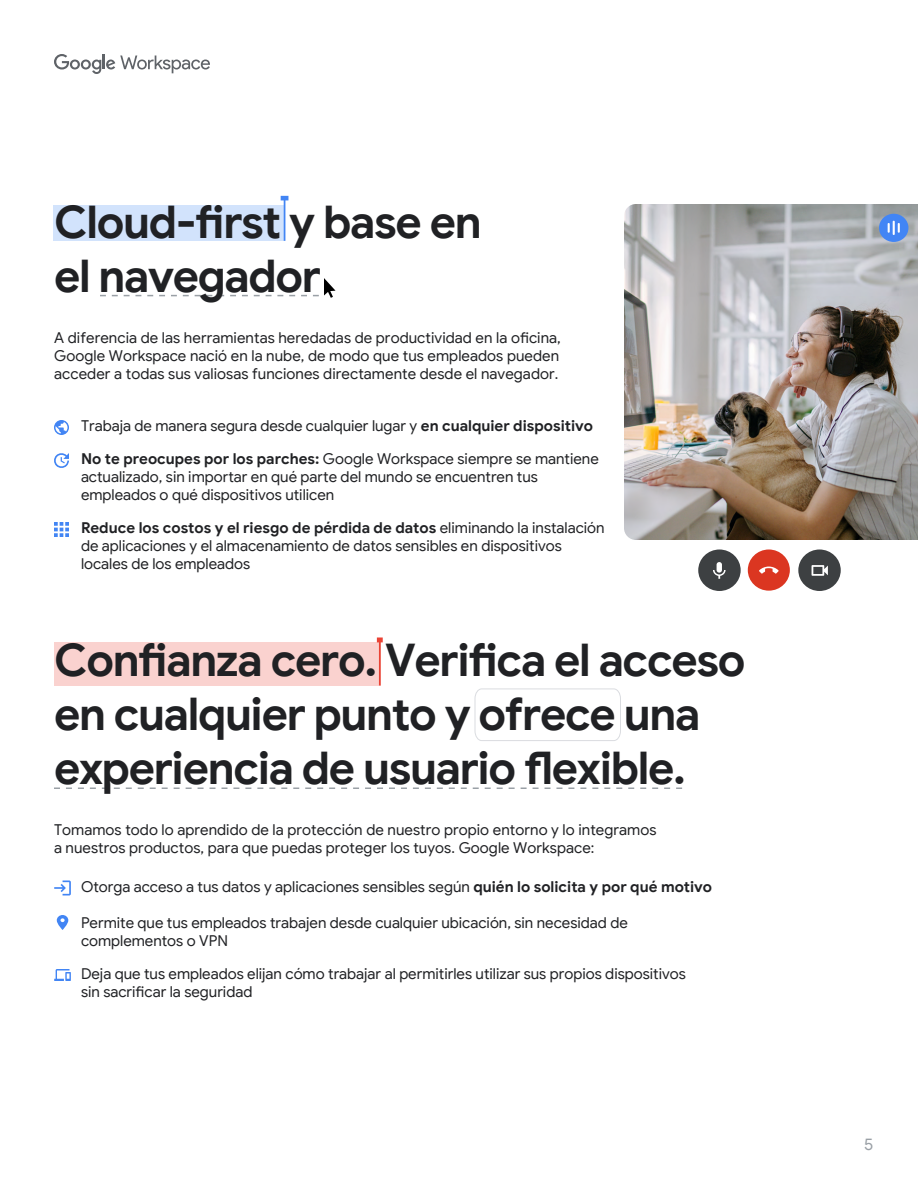
<style>
.page{position:relative;width:918px;height:1188px;background:#fff}
.page>*{position:absolute;margin:0;border:0;box-sizing:border-box;transform-origin:0 0}
.t1{font:700 45px/54px "Google Sans";letter-spacing:-.03em;color:#202124}
.t2{font:16.5px "Google Sans";color:#9aa0a6}
.t3{font:15px/18px "Google Sans";color:#202124}
.s1{font-weight:700}
</style>
<div class="page">
<svg style="left:54px;top:788px;width:629px;height:1px"></svg>
<div style="left:54px;top:205px;width:230px;height:36px;background:#d2e3fc"></div>
<div style="left:54px;top:642px;width:326px;height:44px;background:#fad2cf"></div>
<hr style="left:379px;top:641px;width:2px;height:45px;background:#ea4335">
<svg style="left:377px;top:638px;width:6px;height:4px"></svg>
<svg style="left:54px;top:54px;width:156px;height:20px"></svg>
<img style="left:624px;top:204px;width:294px;height:336px">
<svg style="left:100px;top:278px;width:236px;height:20px"></svg>
<svg style="left:474px;top:688px;width:147px;height:53px"></svg>
<hr style="left:284px;top:200px;width:1px;height:41px;background:#4285f4">
<svg style="left:281px;top:196px;width:7px;height:4px"></svg>
<div style="left:879px;top:214px;width:29px;height:28px;background:#4285f5;border-radius:50%"></div>
<svg style="left:888px;top:221px;width:12px;height:14px"></svg>
<div style="left:798px;top:550px;width:43px;height:41px;background:#3d4042;border-radius:50%"></div>
<div style="left:698px;top:550px;width:43px;height:41px;background:#3d4042;border-radius:50%"></div>
<svg style="left:812px;top:565px;width:16px;height:11px"></svg>
<svg style="left:713px;top:562px;width:13px;height:17px"></svg>
<div style="left:748px;top:550px;width:42px;height:41px;background:#db3621;border-radius:50%"></div>
<svg style="left:759px;top:567px;width:20px;height:7px"></svg>
<svg style="left:54px;top:420px;width:15px;height:15px"></svg>
<svg style="left:54px;top:453px;width:15px;height:15px"></svg>
<svg style="left:54px;top:522px;width:15px;height:15px"></svg>
<svg style="left:54px;top:881px;width:17px;height:15px"></svg>
<svg style="left:57px;top:915px;width:11px;height:15px"></svg>
<svg style="left:54px;top:969px;width:17px;height:12px"></svg>
<h1 class="t1" style="left:54px;top:196px;width:429px">Cloud-first y base en el navegador</h1>
<p class="t3" style="left:54px;top:329px;width:508px;text-align:justify">A diferencia de las herramientas heredadas de productividad en la oficina, Google Workspace nació en la nube, de modo que tus empleados pueden acceder a todas sus valiosas funciones directamente desde el navegador.</p>
<p class="t3" style="left:81px;top:417px;width:514px">Trabaja de manera segura desde cualquier lugar y <span class="s1">en cualquier dispositivo</span></p>
<p class="t3" style="left:81px;top:450px;width:519px"><span class="s1">No te preocupes por los parches:</span> Google Workspace siempre se mantiene actualizado, sin importar en qué parte del mundo se encuentren tus empleados o qué dispositivos utilicen</p>
<p class="t3" style="left:81px;top:519px;width:525px"><span class="s1">Reduce los costos y el riesgo de pérdida de datos</span> eliminando la instalación de aplicaciones y el almacenamiento de datos sensibles en dispositivos locales de los empleados</p>
<h1 class="t1" style="left:54px;top:634px;width:693px">Confianza cero. Verifica el acceso en cualquier punto y ofrece una experiencia de usuario flexible.</h1>
<p class="t3" style="left:54px;top:821px;width:604px">Tomamos todo lo aprendido de la protección de nuestro propio entorno y lo integramos a nuestros productos, para que puedas proteger los tuyos. Google Workspace:</p>
<p class="t3" style="left:81px;top:878px;width:633px">Otorga acceso a tus datos y aplicaciones sensibles según <span class="s1">quién lo solicita y por qué motivo</span></p>
<p class="t3" style="left:81px;top:914px;width:548px">Permite que tus empleados trabajen desde cualquier ubicación, sin necesidad de complementos o VPN</p>
<p class="t3" style="left:81px;top:965px;width:606px">Deja que tus empleados elijan cómo trabajar al permitirles utilizar sus propios dispositivos sin sacrificar la seguridad</p>
<p class="t2" style="left:864px;top:1134px;width:11px">5</p>
</div>
